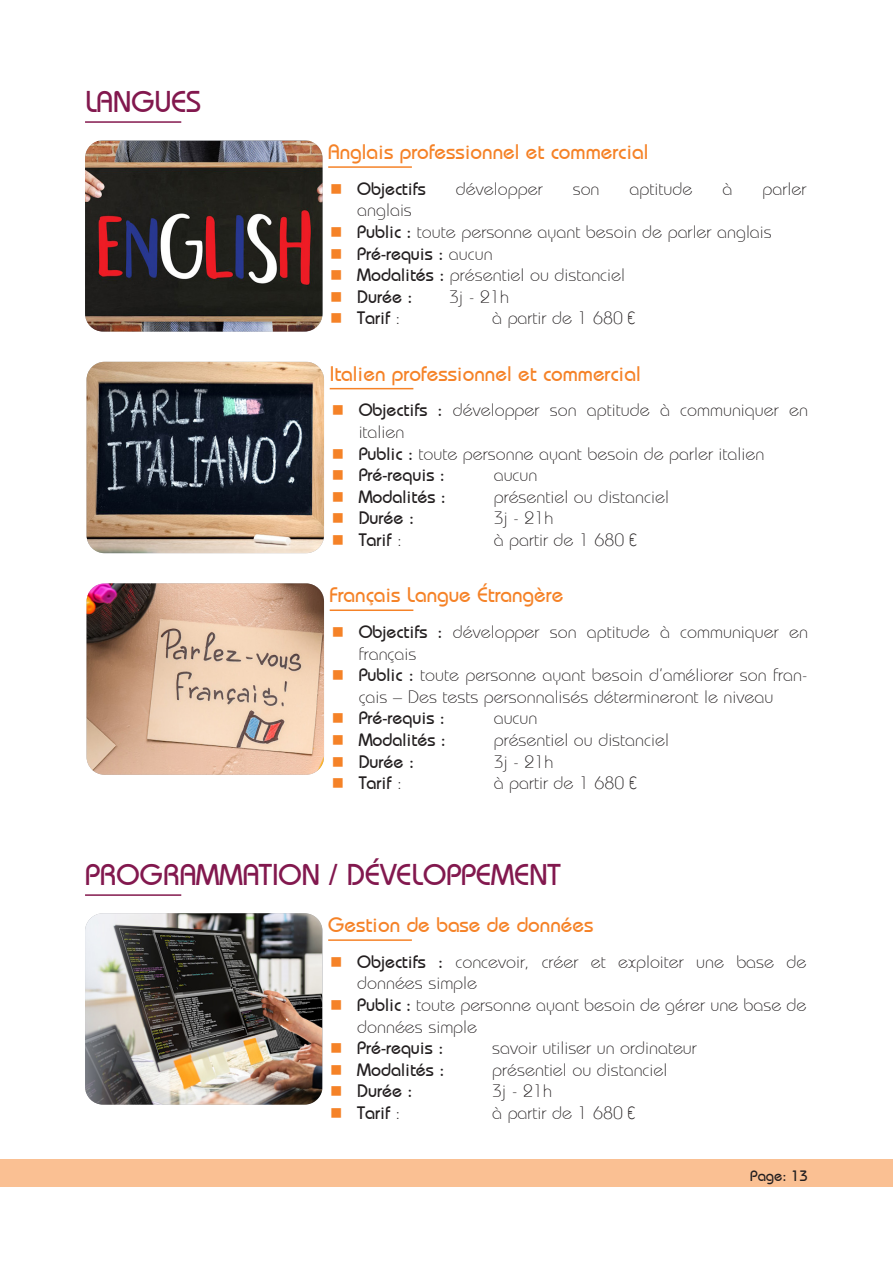
<style>
.page{position:relative;width:893px;height:1263px;background:#fff}
.page>*{position:absolute;margin:0;border:0;box-sizing:border-box;transform-origin:0 0}
.Paragraph_Style_12{font:500 30px "Bordeaux";color:#82184e}
.Paragraph_Style_21{font:500 21px "Bordeaux";color:#f58227}
.t1{font:300 18px/21.6px "Bordeaux";color:#231f20}
.t2{font:500 18px "Bordeaux";color:#231f20}
.Paragraph_Style_16{font:500 15px "Bordeaux";color:#231f20}
.s1{font-weight:500}
.s2{font-weight:300}
.s3{font-family:"Capsuula";font-weight:400}
</style>
<div class="page">
<div style="left:0;top:1159px;width:893px;height:27px;background:#fac093"></div>
<img style="left:87px;top:583px;width:237px;height:192px">
<hr style="left:330px;top:609px;width:83px;height:2px;background:#f58227">
<img style="left:87px;top:362px;width:237px;height:191px">
<hr style="left:330px;top:388px;width:83px;height:1px;background:#f58227">
<hr style="left:85px;top:121px;width:96px;height:2px;background:#84194e">
<img style="left:85px;top:141px;width:237px;height:191px">
<hr style="left:328px;top:166px;width:84px;height:2px;background:#f58227">
<hr style="left:85px;top:894px;width:96px;height:2px;background:#84194e">
<img style="left:85px;top:913px;width:237px;height:191px">
<hr style="left:328px;top:939px;width:84px;height:2px;background:#f58227">
<p class="Paragraph_Style_12" style="left:85px;top:85px;width:118px">LANGUES</p>
<p class="Paragraph_Style_21" style="left:328px;top:140px;width:322px">Anglais professionnel et commercial</p>
<p class="t2" style="left:357px;top:179px;width:70px">Objectifs</p>
<p class="t1" style="left:456px;top:178px;width:88px">développer</p>
<p class="t1" style="left:573px;top:178px;width:28px">son</p>
<p class="t1" style="left:630px;top:178px;width:64px">aptitude</p>
<p class="t1" style="left:722px;top:178px;width:11px">à</p>
<p class="t1" style="left:763px;top:178px;width:45px">parler</p>
<p class="t1" style="left:357px;top:200px;width:56px">anglais</p>
<p class="t1" style="left:357px;top:221px;width:416px"><span class="s1">Public :</span> toute personne ayant besoin de parler anglais</p>
<p class="t2" style="left:357px;top:243px;width:137px">Pré-requis : <span class="s2">aucun</span></p>
<p class="t1" style="left:357px;top:264px;width:269px"><span class="s1">Modalités :</span> présentiel ou distanciel</p>
<p class="t2" style="left:357px;top:287px;width:57px">Durée :</p>
<p class="t1" style="left:449px;top:286px;width:61px">3j - 21h</p>
<p class="t2" style="left:357px;top:308px;width:45px">Tarif <span class="s2">:</span></p>
<p class="t1" style="left:492px;top:308px;width:145px">à partir de 1 680 <span class="s3">€</span></p>
<p class="Paragraph_Style_21" style="left:330px;top:362px;width:312px">Italien professionnel et commercial</p>
<p class="t1" style="left:359px;top:400px;width:451px"><span class="s1">Objectifs :</span> développer son aptitude à communiquer en italien</p>
<p class="t1" style="left:359px;top:443px;width:407px"><span class="s1">Public :</span> toute personne ayant besoin de parler italien</p>
<p class="t2" style="left:359px;top:465px;width:88px">Pré-requis :</p>
<p class="t1" style="left:494px;top:464px;width:45px">aucun</p>
<p class="t2" style="left:359px;top:487px;width:89px">Modalités :</p>
<p class="t1" style="left:494px;top:486px;width:177px">présentiel ou distanciel</p>
<p class="t2" style="left:359px;top:508px;width:57px">Durée :</p>
<p class="t1" style="left:494px;top:508px;width:61px">3j - 21h</p>
<p class="t2" style="left:359px;top:530px;width:45px">Tarif <span class="s2">:</span></p>
<p class="t1" style="left:494px;top:529px;width:145px">à partir de 1 680 <span class="s3">€</span></p>
<p class="Paragraph_Style_21" style="left:330px;top:584px;width:235px">Français Langue Étrangère</p>
<p class="t1" style="left:359px;top:621px;width:451px"><span class="s1">Objectifs :</span> développer son aptitude à communiquer en français</p>
<p class="t1" style="left:359px;top:664px;width:451px"><span class="s1">Public :</span> toute personne ayant besoin d’améliorer son fran&shy;çais – Des tests personnalisés détermineront le niveau</p>
<p class="t2" style="left:359px;top:708px;width:88px">Pré-requis :</p>
<p class="t1" style="left:494px;top:707px;width:45px">aucun</p>
<p class="t2" style="left:359px;top:730px;width:89px">Modalités :</p>
<p class="t1" style="left:494px;top:729px;width:177px">présentiel ou distanciel</p>
<p class="t2" style="left:359px;top:751px;width:57px">Durée :</p>
<p class="t1" style="left:494px;top:751px;width:61px">3j - 21h</p>
<p class="t2" style="left:359px;top:773px;width:45px">Tarif <span class="s2">:</span></p>
<p class="t1" style="left:494px;top:772px;width:145px">à partir de 1 680 <span class="s3">€</span></p>
<p class="Paragraph_Style_12" style="left:85px;top:858px;width:477px">PROGRAMMATION / DÉVELOPPEMENT</p>
<p class="Paragraph_Style_21" style="left:328px;top:913px;width:267px">Gestion de base de données</p>
<p class="t1" style="left:357px;top:951px;width:451px"><span class="s1">Objectifs :</span> concevoir, créer et exploiter une base de données simple</p>
<p class="t1" style="left:357px;top:994px;width:451px"><span class="s1">Public :</span> toute personne ayant besoin de gérer une base de données simple</p>
<p class="t2" style="left:357px;top:1038px;width:88px">Pré-requis :</p>
<p class="t1" style="left:492px;top:1037px;width:206px">savoir utiliser un ordinateur</p>
<p class="t2" style="left:357px;top:1060px;width:89px">Modalités :</p>
<p class="t1" style="left:492px;top:1059px;width:177px">présentiel ou distanciel</p>
<p class="t2" style="left:357px;top:1081px;width:57px">Durée :</p>
<p class="t1" style="left:492px;top:1081px;width:61px">3j - 21h</p>
<p class="t2" style="left:357px;top:1103px;width:45px">Tarif <span class="s2">:</span></p>
<p class="t1" style="left:492px;top:1102px;width:145px">à partir de 1 680 <span class="s3">€</span></p>
<p class="Paragraph_Style_16" style="left:750px;top:1168px;width:59px">Page: 13</p>
</div>
